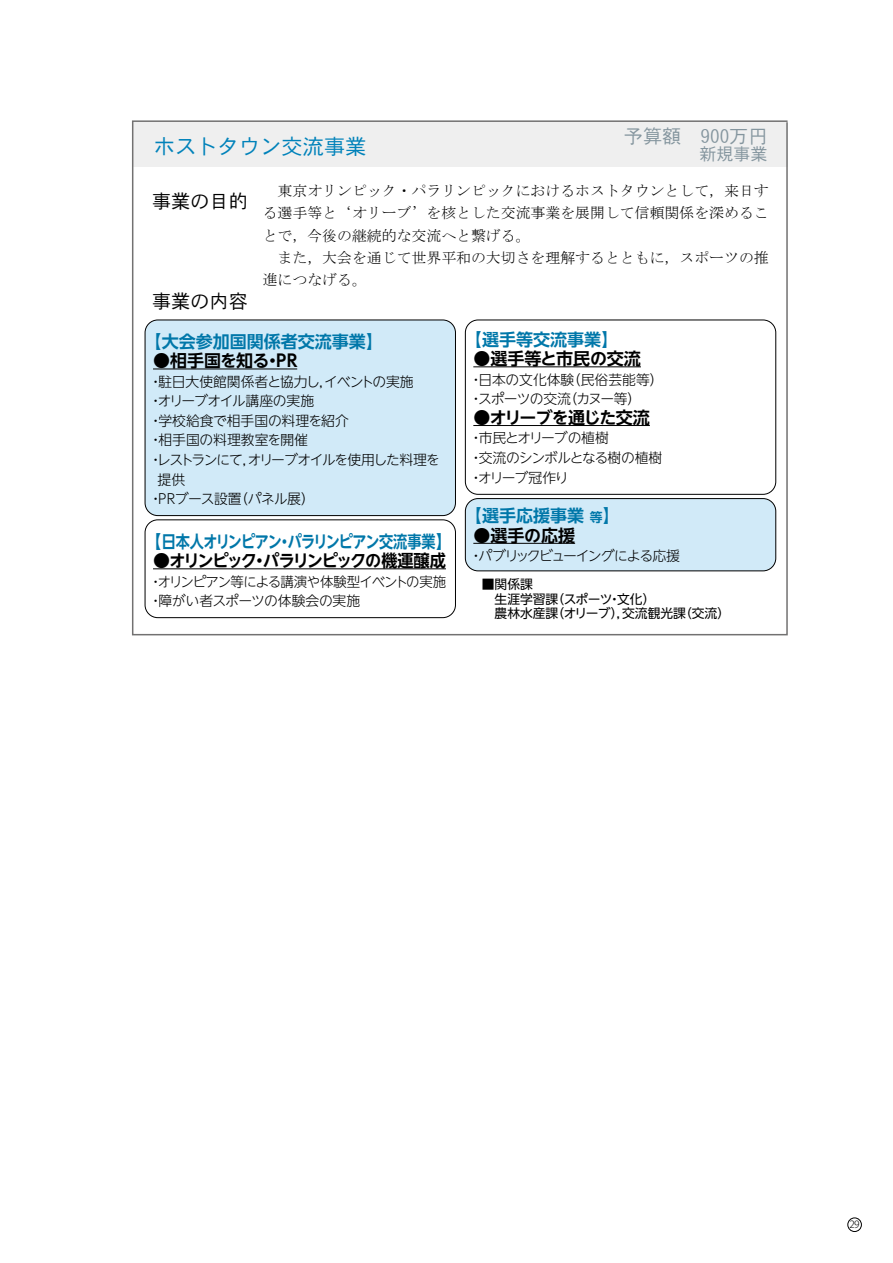
<style>
.page{position:relative;width:893px;height:1263px;background:#fff}
.page>*{position:absolute;margin:0;border:0;box-sizing:border-box;transform-origin:0 0}
.t1{font:21.3px "DFHS Gothic Std W3";color:#0082ba}
.t2{font:19.2px "DFHS Gothic Std W3";color:#000}
.t3{font:19.2px "DFHS Gothic Std W3";color:#84959e}
.t4{font:700 16.95px "UD Shin Go NT Pro De";color:#0077a9}
.t5{font:700 16.95px "UD Shin Go NT Pro De";letter-spacing:-.035em;color:#0077a9}
.t6{font:700 16.95px "UD Shin Go NT Pro De";letter-spacing:-.09em;color:#000}
.t7{font:700 16.95px "UD Shin Go NT Pro De";letter-spacing:-.05em;color:#000}
.t8{font:700 16.95px "UD Shin Go NT Pro De";letter-spacing:-.025em;color:#000}
.t9{font:700 16.95px "UD Shin Go NT Pro De";letter-spacing:-.005em;color:#000}
.t10{font:16.95px "DFHS Gothic Std W3";color:#84959e}
.t11{font:14.85px/22.4px "MS Mincho";color:#000}
.t12{font:300 13.8px/19.5px "UD Shin Go NT Pro";letter-spacing:-.04em;color:#000}
.t13{font:300 13.8px/19.5px "UD Shin Go NT Pro";letter-spacing:-.065em;color:#000}
.t14{font:300 13.8px/19.5px "UD Shin Go NT Pro";letter-spacing:-.015em;color:#000}
.t15{font:300 13.8px "UD Shin Go NT Pro";color:#000}
.t16{font:300 13.8px "UD Shin Go NT Pro";letter-spacing:-.09em;color:#000}
.t17{font:300 13.8px "UD Shin Go NT Pro";letter-spacing:-.02em;color:#000}
.t18{font:300 13.8px "UD Shin Go NT Pro";letter-spacing:-.095em;color:#000}
.t19{font:12.75px/14.9px "UD Shin Go NT Pro";color:#000}
.t20{font:300 9.9px "Koz Go Pro";color:#000}
.s1{font-size:12.75px}
</style>
<div class="page">
<div style="left:848px;top:1218px;width:14px;height:14px;border:1px solid #000;border-radius:50%"></div>
<svg style="left:132px;top:120px;width:656px;height:516px"></svg>
<div style="left:145px;top:320px;width:310px;height:196px;background:#d1eaf8;border-radius:13px"></div>
<div style="left:145px;top:320px;width:311px;height:196px;border:1px solid #000;border-radius:13px"></div>
<hr style="left:153px;top:368px;width:144px;height:1px;background:#000">
<hr style="left:473px;top:366px;width:168px;height:1px;background:#000">
<hr style="left:473px;top:425px;width:177px;height:1px;background:#000">
<div style="left:465px;top:499px;width:311px;height:72px;background:#d1eaf8;border-radius:13px"></div>
<div style="left:465px;top:498px;width:311px;height:73px;border:1px solid #000;border-radius:13px"></div>
<hr style="left:473px;top:543px;width:102px;height:1px;background:#000">
<svg style="left:153px;top:568px;width:17px;height:1px"></svg>
<hr style="left:170px;top:568px;width:276px;height:1px;background:#000">
<div style="left:145px;top:519px;width:311px;height:99px;border:1px solid #000;border-radius:13px"></div>
<div style="left:465px;top:320px;width:311px;height:175px;border:1px solid #000;border-radius:13px"></div>
<h1 class="t1" style="left:154px;top:135px;width:214px">ホストタウン交流事業</h1>
<p class="t3" style="left:624px;top:125px;width:145px">予算額 900万円</p>
<p class="t10" style="left:699px;top:145px;width:70px">新規事業</p>
<p class="t2" style="left:152px;top:191px;width:97px">事業の目的</p>
<p class="t2" style="left:152px;top:291px;width:97px">事業の内容</p>
<p class="t11" style="left:263px;top:180px;width:507px;text-indent:15px">東京オリンピック・パラリンピックにおけるホストタウンとして，来日する選手等と‘オリーブ’を核とした交流事業を展開して信頼関係を深めることで，今後の継続的な交流へと繋げる。<br>　また，大会を通じて世界平和の大切さを理解するとともに，スポーツの推進につなげる。</p>
<p class="t4" style="left:145px;top:327px;width:240px">【大会参加国関係者交流事業】</p>
<p class="t8" style="left:153px;top:347px;width:146px">●相手国を知る・PR</p>
<p class="t17" style="left:149px;top:370px;width:266px">・駐日大使館関係者と協力し，イベントの実施</p>
<p class="t12" style="left:149px;top:391px;width:167px">・オリーブオイル講座の実施</p>
<p class="t15" style="left:149px;top:409px;width:202px">・学校給食で相手国の料理を紹介</p>
<p class="t15" style="left:149px;top:429px;width:161px">・相手国の料理教室を開催</p>
<p class="t16" style="left:149px;top:449px;width:293px">・レストランにて，オリーブオイルを使用した料理を</p>
<p class="t12" style="left:158px;top:469px;width:29px">提供</p>
<p class="t12" style="left:149px;top:489px;width:168px">・ＰＲブース設置（パネル展）</p>
<p class="t5" style="left:145px;top:527px;width:310px">【日本人オリンピアン・パラリンピアン交流事業】</p>
<p class="t6" style="left:153px;top:547px;width:294px">●オリンピック・パラリンピックの機運醸成</p>
<p class="t12" style="left:149px;top:571px;width:299px">・オリンピアン等による講演や体験型イベントの実施・障がい者スポーツの体験会の実施</p>
<p class="t4" style="left:465px;top:325px;width:155px">【選手等交流事業】</p>
<p class="t9" style="left:473px;top:345px;width:169px">●選手等と市民の交流</p>
<p class="t14" style="left:469px;top:369px;width:196px">・日本の文化体験（民俗芸能等）・スポーツの交流（カヌー等）</p>
<p class="t7" style="left:473px;top:404px;width:178px">●オリーブを通じた交流</p>
<p class="t13" style="left:469px;top:428px;width:195px">・市民とオリーブの植樹<br>・交流のシンボルとなる樹の植樹・オリーブ冠作り</p>
<p class="t4" style="left:465px;top:502px;width:157px">【選手応援事業 <span class="s1">等</span>】</p>
<p class="t7" style="left:473px;top:521px;width:103px">●選手の応援</p>
<p class="t18" style="left:469px;top:545px;width:212px">・パブリックビューイングによる応援</p>
<p class="t19" style="left:482px;top:576px;width:250px">■関係課<br>　生涯学習課（スポーツ・文化）<br>　農林水産課（オリーブ），交流観光課（交流）</p>
<p class="t20" style="left:850px;top:1218px;width:11px">29</p>
</div>
